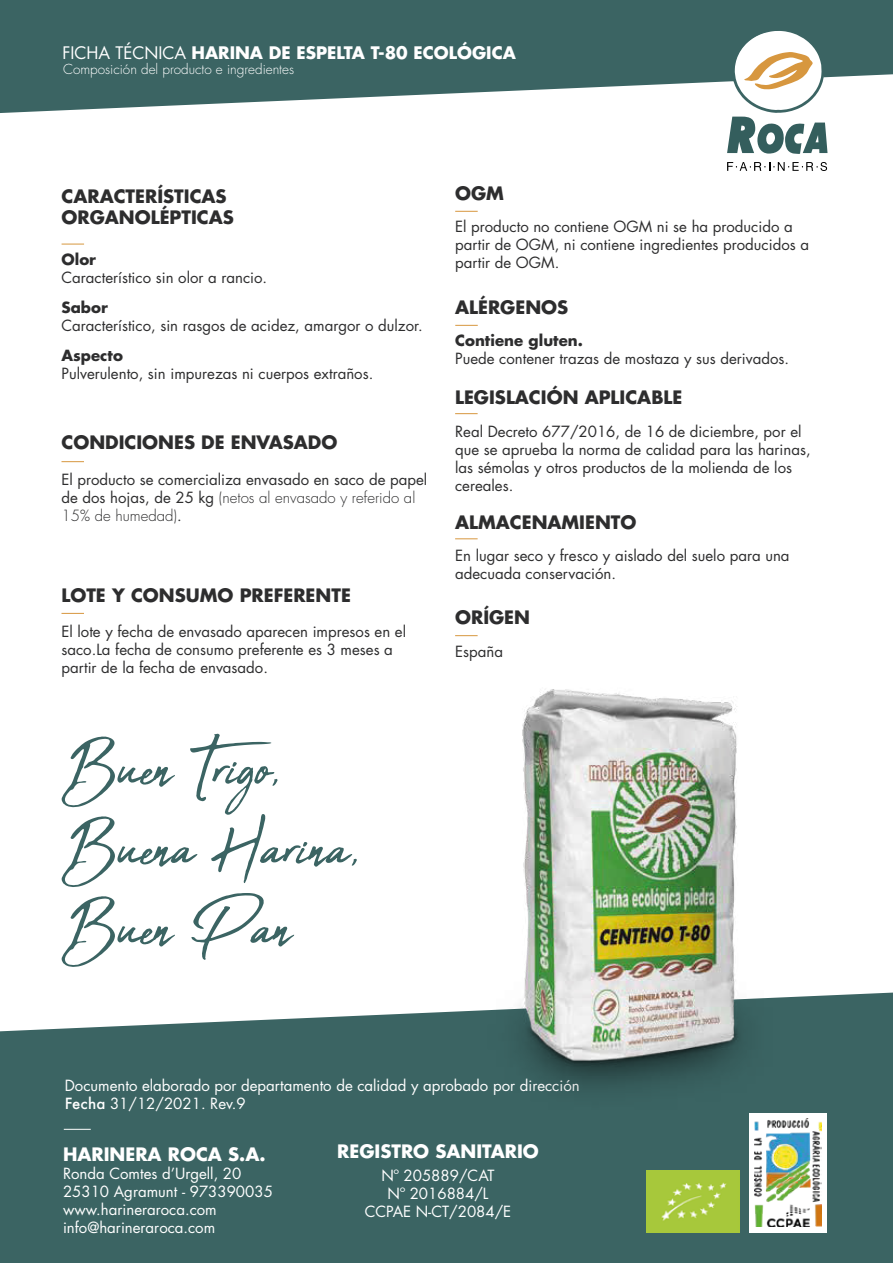
<style>
.page{position:relative;width:893px;height:1263px;background:#fff}
.page>*{position:absolute;margin:0;border:0;box-sizing:border-box;transform-origin:0 0}
.t1{font:81.6px/79.8px "Abuget";color:#3b6463}
.t2{font:700 18px/21.6px "Futura";color:#2d2d2e}
.t3{font:700 18px "Futura";color:#fff}
.t4{font:700 16.8px "Futura";color:#fff}
.t5{font:15px/18px "Futura";color:#2d2d2e}
.t6{font:15px/18px "Futura";color:#fff}
.t7{font:700 15px "Futura";color:#2d2d2e}
.t8{font:300 13.5px "Futura";color:#fff}
.s1{font-weight:400}
.s2{font-weight:300}
.s3{font-weight:500}
</style>
<div class="page">
<svg style="left:62px;top:244px;width:22px;height:1px"></svg>
<svg style="left:0;top:992px;width:893px;height:271px;background:#4a706e"></svg>
<svg style="left:0;top:0;width:893px;height:113px;background:#587b7a"></svg>
<img style="left:646px;top:1171px;width:93px;height:62px">
<div style="left:749px;top:1113px;width:77px;height:120px;background:#fff"></div>
<img style="left:754px;top:1145px;width:67px;height:82px">
<svg style="left:455px;top:325px;width:23px;height:1px"></svg>
<svg style="left:61px;top:613px;width:23px;height:1px"></svg>
<svg style="left:455px;top:413px;width:23px;height:1px"></svg>
<svg style="left:61px;top:461px;width:23px;height:1px"></svg>
<svg style="left:455px;top:211px;width:23px;height:1px"></svg>
<svg style="left:64px;top:1129px;width:27px;height:1px"></svg>
<svg style="left:727px;top:28px;width:100px;height:126px"></svg>
<svg style="left:727px;top:162px;width:100px;height:9px"></svg>
<svg style="left:455px;top:538px;width:23px;height:1px"></svg>
<img style="left:436px;top:635px;width:388px;height:510px">
<p class="t4" style="left:62px;top:41px;width:455px"><span class="s1">FICHA TÉCNICA</span> HARINA DE ESPELTA T-80 ECOLÓGICA</p>
<p class="t8" style="left:63px;top:61px;width:232px">Composición del producto e ingredientes</p>
<p class="t2" style="left:61px;top:185px;width:174px">CARACTERÍSTICAS<br>ORGANOLÉPTICAS</p>
<p class="t7" style="left:61px;top:249px;width:36px">Olor</p>
<p class="t5" style="left:61px;top:268px;width:207px">Característico sin olor a rancio.</p>
<p class="t7" style="left:61px;top:297px;width:48px">Sabor</p>
<p class="t5" style="left:61px;top:316px;width:363px">Característico, sin rasgos de acidez, amargor o dulzor.</p>
<p class="t7" style="left:61px;top:345px;width:63px">Aspecto</p>
<p class="t5" style="left:61px;top:364px;width:313px">Pulverulento, sin impurezas ni cuerpos extraños.</p>
<p class="t2" style="left:61px;top:431px;width:277px">CONDICIONES DE ENVASADO</p>
<p class="t5" style="left:61px;top:471px;width:367px">El producto se comercializa envasado en saco de papel de dos hojas, de 25 kg <span class="s2">(netos al envasado y referido al<br>15% de humedad)</span>.</p>
<p class="t2" style="left:61px;top:584px;width:291px">LOTE Y CONSUMO PREFERENTE</p>
<p class="t5" style="left:61px;top:623px;width:346px">El lote y fecha de envasado aparecen impresos en el saco.La fecha de consumo preferente es 3 meses a partir de la fecha de envasado.</p>
<h1 class="t1" style="left:61px;top:730px;width:299px">Buen Trigo,<br>Buena Harina,<br>Buen Pan</h1>
<p class="t2" style="left:455px;top:182px;width:50px">OGM</p>
<p class="t5" style="left:455px;top:218px;width:355px">El producto no contiene OGM ni se ha producido a partir de OGM, ni contiene ingredientes producidos a partir de OGM.</p>
<p class="t2" style="left:455px;top:296px;width:115px">ALÉRGENOS</p>
<p class="t7" style="left:455px;top:330px;width:129px">Contiene gluten.</p>
<p class="t5" style="left:455px;top:350px;width:335px">Puede contener trazas de mostaza y sus derivados.</p>
<p class="t2" style="left:455px;top:386px;width:229px">LEGISLACIÓN APLICABLE</p>
<p class="t5" style="left:455px;top:423px;width:357px">Real Decreto 677/2016, de 16 de diciembre, por el que se aprueba la norma de calidad para las harinas, las sémolas y otros productos de la molienda de los cereales.</p>
<p class="t2" style="left:455px;top:511px;width:183px">ALMACENAMIENTO</p>
<p class="t5" style="left:455px;top:547px;width:336px">En lugar seco y fresco y aislado del suelo para una adecuada conservación.</p>
<p class="t2" style="left:455px;top:607px;width:76px">ORÍGEN</p>
<p class="t5" style="left:455px;top:642px;width:49px">España</p>
<p class="t6" style="left:65px;top:1077px;width:516px">Documento elaborado por departamento de calidad y aprobado por dirección<br><span class="s3">Fecha</span> 31/12/2021. Rev.9</p>
<p class="t3" style="left:63px;top:1142px;width:204px">HARINERA ROCA S.A.</p>
<p class="t6" style="left:63px;top:1165px;width:211px">Ronda Comtes d’Urgell, 20<br>25310 Agramunt - 973390035 www.harineraroca.com info@harineraroca.com</p>
<p class="t3" style="left:337px;top:1139px;width:203px">REGISTRO SANITARIO</p>
<p class="t6" style="left:365px;top:1166px;width:148px;text-align:center">Nº 205889/CAT<br>Nº 2016884/L<br>CCPAE N-CT/2084/E</p>
</div>
